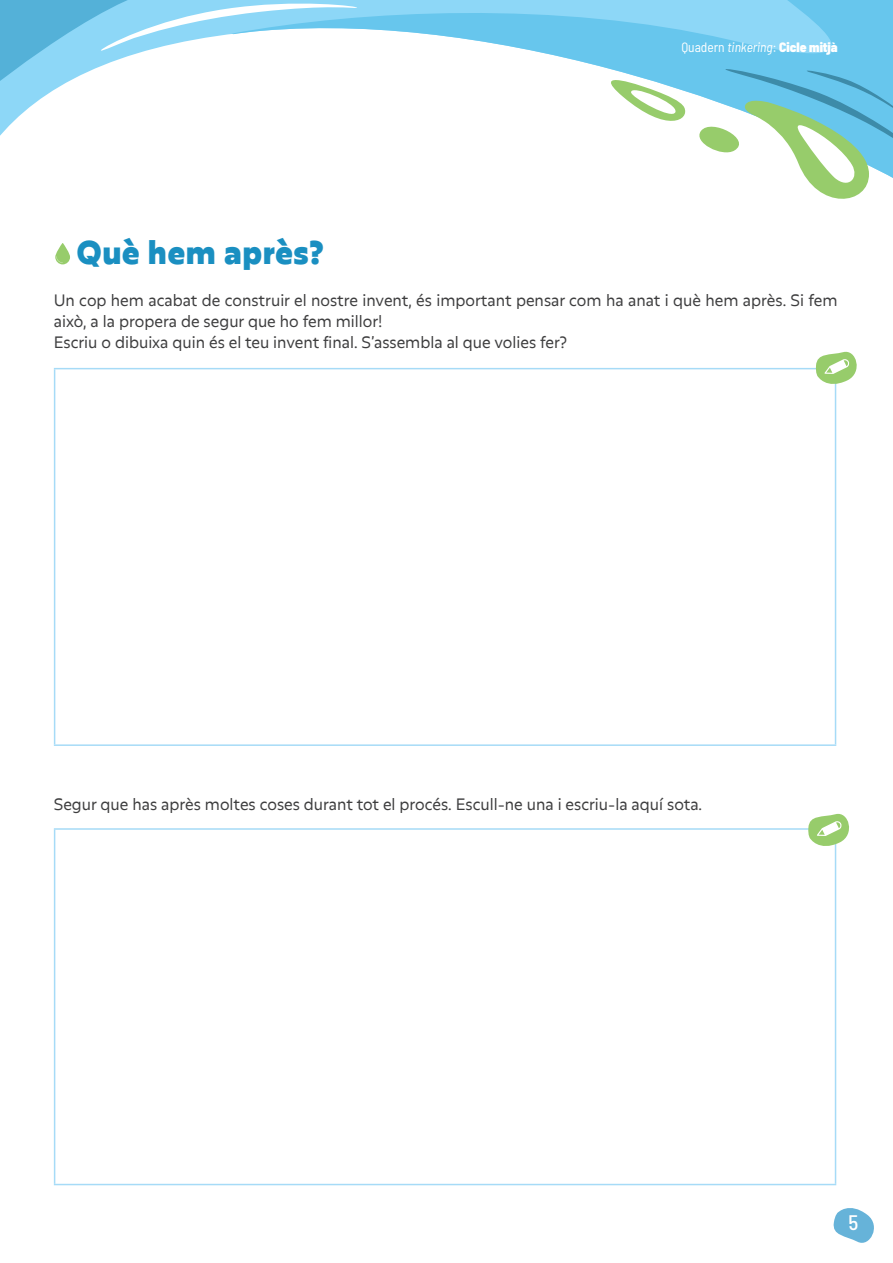
<style>
.page{position:relative;width:893px;height:1263px;background:#fff}
.page>*{position:absolute;margin:0;border:0;box-sizing:border-box;transform-origin:0 0}
.titolet{font:800 33px "Olivetta";color:#1a8fc1}
.t1{font:500 semi-condensed 21px "Barlow";color:#fff}
.text{font:16.5px/21px "Olivetta";color:#3e3e3f}
.t2{font:900 semi-condensed 13.5px "Barlow";color:#fff}
.s1{font-weight:400}
.s2{font-weight:400;font-style:italic}
</style>
<div class="page">
<svg style="left:0;top:0;width:135px;height:136px"></svg>
<svg style="left:362px;top:0;width:531px;height:66px;fill:#67c6ed"></svg>
<svg style="left:98px;top:0;width:264px;height:54px"></svg>
<svg style="left:599px;top:66px;width:294px;height:133px"></svg>
<svg style="left:833px;top:1208px;width:41px;height:35px"></svg>
<hr style="left:54px;top:368px;width:782px;height:1px;background:#a6dbf7">
<hr style="left:54px;top:369px;width:1px;height:375px;background:#a6dbf7">
<hr style="left:835px;top:369px;width:1px;height:375px;background:#a6dbf7">
<hr style="left:54px;top:744px;width:782px;height:2px;background:#a6dbf7">
<hr style="left:54px;top:828px;width:782px;height:2px;background:#a6dbf7">
<hr style="left:54px;top:830px;width:1px;height:354px;background:#a6dbf7">
<hr style="left:835px;top:830px;width:1px;height:354px;background:#a6dbf7">
<hr style="left:54px;top:1184px;width:782px;height:1px;background:#a6dbf7">
<svg style="left:55px;top:243px;width:15px;height:21px"></svg>
<svg style="left:815px;top:351px;width:42px;height:39px"></svg>
<svg style="left:808px;top:813px;width:41px;height:39px"></svg>
<p class="t2" style="left:681px;top:37px;width:158px"><span class="s1">Quadern</span> <span class="s2">tinkering</span><span class="s1">:</span> Cicle mitjà</p>
<p class="titolet" style="left:77px;top:229px;width:249px">Què hem après?</p>
<p class="text" style="left:54px;top:289px;width:785px">Un cop hem acabat de construir el nostre invent, és important pensar com ha anat i què hem après. Si fem això, a la propera de segur que ho fem millor!</p>
<p class="text" style="left:54px;top:331px;width:515px">Escriu o dibuixa quin és el teu invent final. S’assembla al que volies fer?</p>
<p class="text" style="left:54px;top:793px;width:650px">Segur que has après moltes coses durant tot el procés. Escull-ne una i escriu-la aquí sota.</p>
<p class="t1" style="left:849px;top:1207px;width:11px">5</p>
</div>
